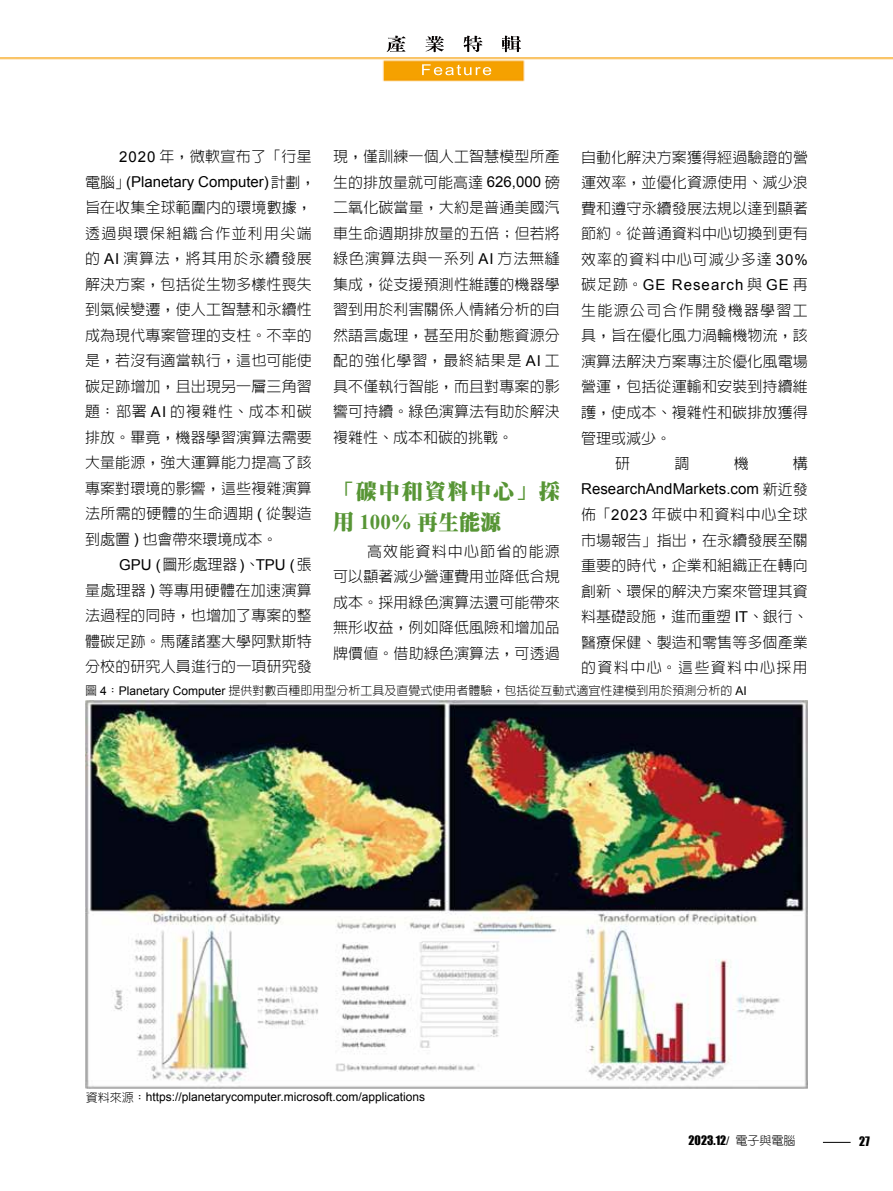
<style>
.page{position:relative;width:893px;height:1191px;background:#fff}
.page>*{position:absolute;margin:0;border:0;box-sizing:border-box;transform-origin:0 0}
.t1{font:900 21px/31.5px "Inn Ming";letter-spacing:.09em;color:#579535}
.t2{font:300 15px/25.5px "Lin Gothic";letter-spacing:.01em;color:#000;text-align:justify}
.t3{font:15px "Arial";letter-spacing:.005em;color:#000}
.t4{font:15px "Arial";letter-spacing:.07em;color:#000}
.t5{font:300 15px "Lin Gothic";letter-spacing:.085em;color:#000}
.t6{font:300 12px "Lin Gothic";color:#000}
.t7{font:12px "Arial";color:#000}
.t8{font:12px "Impact";color:#000}
.s1{font-family:"Arial";font-weight:400}
.s2{font-family:"Lin Gothic";font-weight:300}
.s3{font-family:"Times New Roman";font-weight:700}
.s4{font-family:"Arial"}
.s5{font-family:"New Gothic";font-weight:300}
</style>
<div class="page">
<img style="left:19px;top:35px;width:874px;height:47px">
<img style="left:422px;top:64px;width:69px;height:11px">
<img style="left:388px;top:36px;width:122px;height:16px">
<svg style="left:823px;top:1142px;width:28px;height:1px"></svg>
<img style="left:0;top:57px;width:19px;height:3px">
<img style="left:85px;top:700px;width:723px;height:388px">
<p class="t2" style="left:119px;top:144px;width:194px"><span class="s1">2020</span> 年，微軟宣布了「行星</p>
<p class="t3" style="left:85px;top:172px;width:232px"><span class="s2">電腦」</span>(Planetary Computer)<span class="s2">計劃，</span></p>
<p class="t2" style="left:85px;top:195px;width:228px">旨在收集全球範圍內的環境數據，透過與環保組織合作並利用尖端的 <span class="s1">AI</span> 演算法，將其用於永續發展解決方案，包括從生物多樣性喪失到氣候變遷，使人工智慧和永續性成為現代專案管理的支柱。不幸的是，若沒有適當執行，這也可能使碳足跡增加，且出現另一層三角習題：部署 <span class="s1">AI</span> 的複雜性、成本和碳排放。畢竟，機器學習演算法需要大量能源，強大運算能力提高了該專案對環境的影響，這些複雜演算法所需的硬體的生命週期 <span class="s1">(</span> 從製造到處置 <span class="s1">)</span> 也會帶來環境成本。</p>
<p class="t3" style="left:119px;top:555px;width:194px">GPU (<span class="s2">圖形處理器</span>)<span class="s2">、</span>TPU (<span class="s2">張</span></p>
<p class="t2" style="left:85px;top:577px;width:228px">量處理器 <span class="s1">)</span> 等專用硬體在加速演算法過程的同時，也增加了專案的整體碳足跡。馬薩諸塞大學阿默斯特分校的研究人員進行的一項研究發</p>
<p class="t2" style="left:333px;top:144px;width:228px">現，僅訓練一個人工智慧模型所產生的排放量就可能高達 <span class="s1">626,000</span> 磅二氧化碳當量，大約是普通美國汽車生命週期排放量的五倍 ; 但若將綠色演算法與一系列 <span class="s1">AI</span> 方法無縫集成，從支援預測性維護的機器學習到用於利害關係人情緒分析的自然語言處理，甚至用於動態資源分配的強化學習，最終結果是 <span class="s1">AI</span> 工具不僅執行智能，而且對專案的影響可持續。綠色演算法有助於解決複雜性、成本和碳的挑戰。</p>
<h1 class="t1" style="left:333px;top:475px;width:228px">「碳中和資料中心」採用 <span class="s3">100%</span> 再生能源</h1>
<p class="t2" style="left:333px;top:538px;width:228px;text-indent:34px">高效能資料中心節省的能源可以顯著減少營運費用並降低合規成本。採用綠色演算法還可能帶來無形收益，例如降低風險和增加品牌價值。借助綠色演算法，可透過</p>
<p class="t2" style="left:581px;top:144px;width:228px">自動化解決方案獲得經過驗證的營運效率，並優化資源使用、減少浪費和遵守永續發展法規以達到顯著節約。從普通資料中心切換到更有效率的資料中心可減少多達 <span class="s1">30%</span></p>
<p class="t4" style="left:581px;top:275px;width:228px"><span class="s2">碳足跡。</span>GE Research <span class="s2">與</span> GE <span class="s2">再</span></p>
<p class="t5" style="left:581px;top:303px;width:228px">生能源公司合作開發機器學習工</p>
<p class="t2" style="left:581px;top:323px;width:228px">具，旨在優化風力渦輪機物流，該</p>
<p class="t2" style="left:581px;top:348px;width:228px">演算法解決方案專注於優化風電場</p>
<p class="t2" style="left:581px;top:374px;width:228px">營運，包括從運輸和安裝到持續維</p>
<p class="t2" style="left:581px;top:399px;width:228px">護，使成本、複雜性和碳排放獲得</p>
<p class="t2" style="left:581px;top:425px;width:91px">管理或減少。</p>
<p class="t2" style="left:615px;top:450px;width:16px">研</p>
<p class="t2" style="left:674px;top:450px;width:16px">調</p>
<p class="t2" style="left:734px;top:450px;width:16px">機</p>
<p class="t2" style="left:793px;top:450px;width:16px">構</p>
<p class="t3" style="left:581px;top:479px;width:228px">ResearchAndMarkets.com <span class="s2">新近發</span></p>
<p class="t2" style="left:581px;top:501px;width:228px">佈「<span class="s1">2023</span> 年碳中和資料中心全球市場報告」指出，在永續發展至關重要的時代，企業和組織正在轉向創新、環保的解決方案來管理其資料基礎設施，進而重塑 <span class="s1">IT</span>、銀行、醫療保健、製造和零售等多個產業的資料中心。這些資料中心採用</p>
<p class="t6" style="left:85px;top:684px;width:663px">圖 <span class="s1">4</span>：<span class="s1">Planetary Computer</span> 提供對數百種即用型分析工具及直覺式使用者體驗，包括從互動式適宜性建模到用於預測分析的 <span class="s1">AI</span></p>
<p class="t7" style="left:86px;top:1089px;width:341px"><span class="s2">資料來源：</span>https://planetarycomputer.microsoft.com/applications</p>
<p class="t8" style="left:689px;top:1131px;width:108px">2023.12<span class="s4">/</span> <span class="s5">電子與電腦</span></p>
<p class="t8" style="left:859px;top:1132px;width:12px">27</p>
</div>
